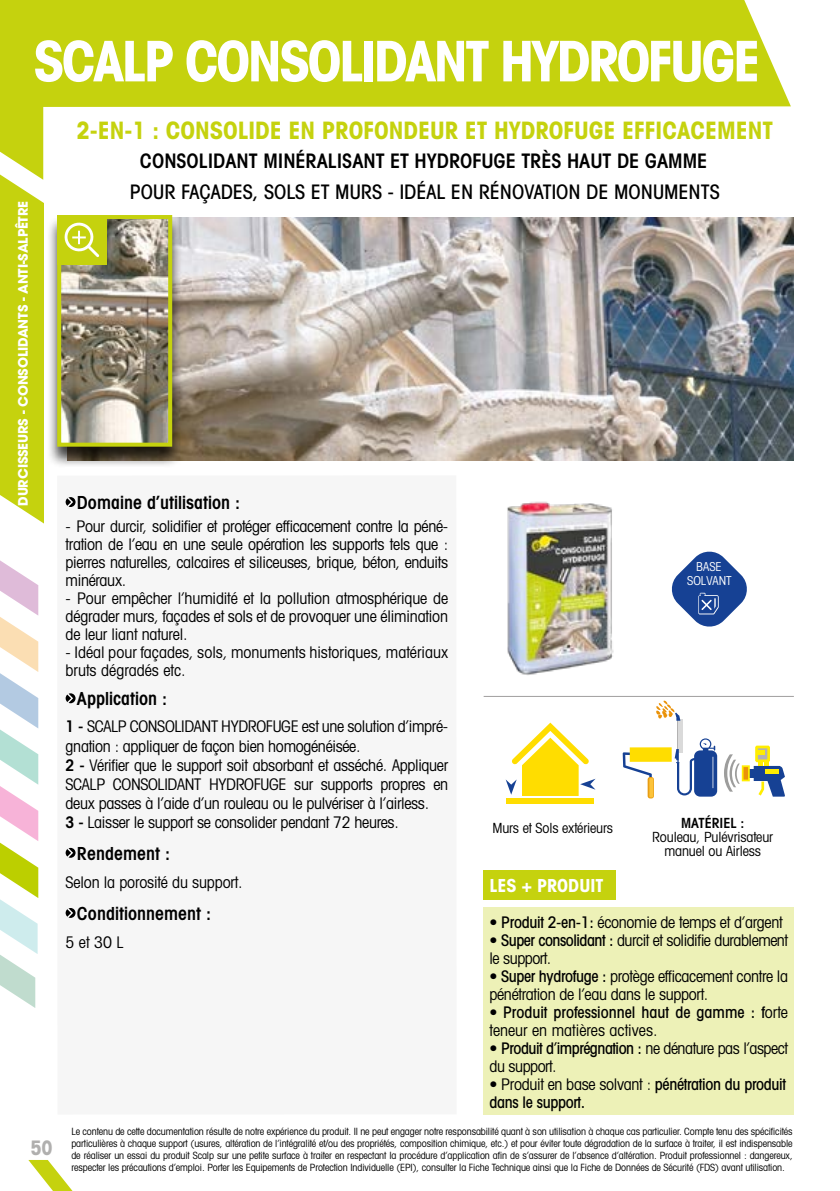
<style>
.page{position:relative;width:840px;height:1191px;background:#fff}
.page>*{position:absolute;margin:0;border:0;box-sizing:border-box;transform-origin:0 0}
.t1{font:700 condensed 56px "Avant Garde";letter-spacing:-.05em;color:#fff}
.t2{font:700 condensed 24px "Avant Garde";color:#c5d20e}
.t3{font:500 condensed 20px "Avant Garde";color:#000}
.t4{font:600 condensed 20px "Avant Garde";color:#000}
.t5{font:700 condensed 20px "Avant Garde";color:#b0afae}
.t6{font:600 condensed 18px "Avant Garde";color:#000}
.t7{font:700 condensed 18px "Avant Garde";color:#fff}
.t8{font:condensed 16px/18px "Avant Garde";letter-spacing:-.02em;color:#000}
.t9{font:condensed 16px/18px "Avant Garde";color:#000}
.t10{font:500 condensed 16px/18px "Avant Garde";color:#000}
.t11{font:500 condensed 16px/18px "Avant Garde";letter-spacing:-.02em;color:#000}
.t12{font:condensed 14px/14px "Avant Garde";letter-spacing:-.01em;color:#000;text-align:center}
.t13{font:600 condensed 14px "Avant Garde";color:#000}
.t14{font:700 13px "Avant Garde";letter-spacing:-.01em;color:#fff}
.t15{font:condensed 12.4px/14.4px "Avant Garde";color:#fff;text-align:center}
.t16{font:condensed 10px/12px "Avant Garde";letter-spacing:-.01em;color:#000;text-align:justify}
.s1{font-weight:600}
.s2{font-weight:500}
.s3{font-weight:400}
</style>
<div class="page">
<svg style="left:0;top:560px;width:38px;height:448px"></svg>
<svg style="left:0;top:180px;width:44px;height:343px;background:#c8d51e"></svg>
<svg style="left:0;top:0;width:790px;height:180px;fill:#c5d20e"></svg>
<svg style="left:28px;top:1160px;width:44px;height:31px"></svg>
<div style="left:57px;top:475px;width:399px;height:639px;background:#f6f6f6"></div>
<div style="left:483px;top:907px;width:310px;height:207px;background:#edf1b7"></div>
<div style="left:483px;top:870px;width:132px;height:29px;background:#c5d20e"></div>
<hr style="left:483px;top:696px;width:310px;height:1px;background:#a09e9e">
<img style="left:183px;top:217px;width:610px;height:243px">
<div style="left:46px;top:215px;width:137px;height:254px;background:#000;opacity:.75"></div>
<img style="left:62px;top:220px;width:105px;height:222px">
<div style="left:57px;top:215px;width:115px;height:232px;border:4px solid #c5d20e"></div>
<div style="left:57px;top:215px;width:49px;height:49px;background:#c5d20e"></div>
<img style="left:507px;top:501px;width:107px;height:174px">
<hr style="left:677px;top:719px;width:4px;height:34px;background:#b3b2b2">
<hr style="left:678px;top:719px;width:4px;height:34px;background:#dadada">
<svg style="left:656px;top:700px;width:24px;height:20px"></svg>
<svg style="left:674px;top:738px;width:42px;height:58px"></svg>
<div style="left:629px;top:747px;width:42px;height:15px;background:#fd0"></div>
<svg style="left:622px;top:752px;width:31px;height:45px"></svg>
<svg style="left:724px;top:745px;width:60px;height:51px"></svg>
<div style="left:506px;top:798px;width:87px;height:6px;background:#fd0"></div>
<svg style="left:505px;top:722px;width:90px;height:74px"></svg>
<svg style="left:672px;top:551px;width:75px;height:76px"></svg>
<svg style="left:65px;top:908px;width:10px;height:10px"></svg>
<svg style="left:65px;top:847px;width:10px;height:11px"></svg>
<svg style="left:65px;top:693px;width:10px;height:11px"></svg>
<svg style="left:65px;top:497px;width:10px;height:10px"></svg>
<svg style="left:64px;top:222px;width:35px;height:35px"></svg>
<h1 class="t1" style="left:33px;top:25px;width:728px">SCALP CONSOLIDANT HYDROFUGE</h1>
<h2 class="t2" style="left:76px;top:115px;width:698px">2-EN-1 : CONSOLIDE EN PROFONDEUR ET HYDROFUGE EFFICACEMENT</h2>
<p class="t4" style="left:140px;top:148px;width:568px">CONSOLIDANT MINÉRALISANT ET HYDROFUGE TRÈS HAUT DE GAMME</p>
<p class="t3" style="left:130px;top:179px;width:591px">POUR FAÇADES, SOLS ET MURS - IDÉAL EN RÉNOVATION DE MONUMENTS</p>
<p class="t14" style="left:15px;top:506px;width:306px;rotate:-90deg">DURCISSEURS - CONSOLIDANTS - ANTI-SALPÊTRE</p>
<p class="t6" style="left:77px;top:491px;width:164px">Domaine d’utilisation :</p>
<p class="t8" style="left:66px;top:517px;width:384px;text-align:justify">- Pour durcir, solidifier et protéger efficacement contre la péné&shy;tration de l’eau en une seule opération les supports tels que : pierres naturelles, calcaires et siliceuses, brique, béton, enduits minéraux.</p>
<p class="t8" style="left:66px;top:589px;width:384px;text-align:justify">- Pour empêcher l’humidité et la pollution atmosphérique de dégrader murs, façades et sols et de provoquer une élimination de leur liant naturel.</p>
<p class="t9" style="left:66px;top:643px;width:384px">- Idéal pour façades, sols, monuments historiques, matériaux bruts dégradés etc.</p>
<p class="t6" style="left:77px;top:688px;width:91px">Application :</p>
<p class="t8" style="left:66px;top:716px;width:384px;line-height:19.2px"><span class="s1">1 -</span> SCALP CONSOLIDANT HYDROFUGE est une solution d’impré&shy;gnation : appliquer de façon bien homogénéisée.<br><span class="s1">2 -</span> Vérifier que le support soit absorbant et asséché. Appliquer SCALP CONSOLIDANT HYDROFUGE sur supports propres en deux passes à l’aide d’un rouleau ou le pulvériser à l’airless.<br><span class="s1">3 -</span> Laisser le support se consolider pendant 72 heures.</p>
<p class="t15" style="left:686px;top:559px;width:46px">BASE<br>SOLVANT</p>
<p class="t13" style="left:680px;top:814px;width:65px">MATÉRIEL :</p>
<p class="t12" style="left:652px;top:829px;width:122px">Rouleau, Pulévrisateur manuel ou Airless</p>
<p class="t12" style="left:492px;top:821px;width:122px">Murs et Sols extérieurs</p>
<p class="t6" style="left:77px;top:842px;width:95px">Rendement :</p>
<p class="t8" style="left:66px;top:872px;width:178px">Selon la porosité du support.</p>
<p class="t7" style="left:489px;top:874px;width:115px">LES + PRODUIT</p>
<p class="t5" style="left:30px;top:1135px;width:24px">50</p>
<p class="t6" style="left:77px;top:902px;width:136px">Conditionnement :</p>
<p class="t8" style="left:66px;top:932px;width:59px">5 et 30 L</p>
<p class="t8" style="left:489px;top:913px;width:294px">• <span class="s2">Produit 2-en-1:</span> économie de temps et d’argent</p>
<p class="t8" style="left:489px;top:931px;width:300px">• <span class="s2">Super consolidant :</span> durcit et solidifie durablement le support.</p>
<p class="t8" style="left:489px;top:967px;width:300px">• <span class="s2">Super hydrofuge :</span> protège efficacement contre la pénétration de l’eau dans le support.</p>
<p class="t10" style="left:489px;top:1003px;width:300px"><span class="s3">•</span> Produit professionnel haut de gamme : f<span class="s3">orte teneur en matières actives.</span></p>
<p class="t8" style="left:489px;top:1039px;width:300px">• <span class="s2">Produit d’imprégnation :</span> ne dénature pas l’aspect du support.</p>
<p class="t11" style="left:489px;top:1075px;width:298px"><span class="s3">• Produit en base solvant :</span> pénétration du produit dans le support.</p>
<p class="t16" style="left:71px;top:1125px;width:722px">Le contenu de cette documentation résulte de notre expérience du produit. Il ne peut engager notre responsabilité quant à son utilisation à chaque cas particulier. Compte tenu des spécificités particulières à chaque support (usures, altération de l’intégralité et/ou des propriétés, composition chimique, etc.) et pour éviter toute dégradation de la surface à traiter, il est indispensable de réaliser un essai du produit Scalp sur une petite surface à traiter en respectant la procédure d’application afin de s’assurer de l’absence d’altération. Produit professionnel : dangereux, respecter les précautions d’emploi. Porter les Equipements de Protection Individuelle (EPI), consulter la Fiche Technique ainsi que la Fiche de Données de Sécurité (FDS) avant utilisation.</p>
</div>
